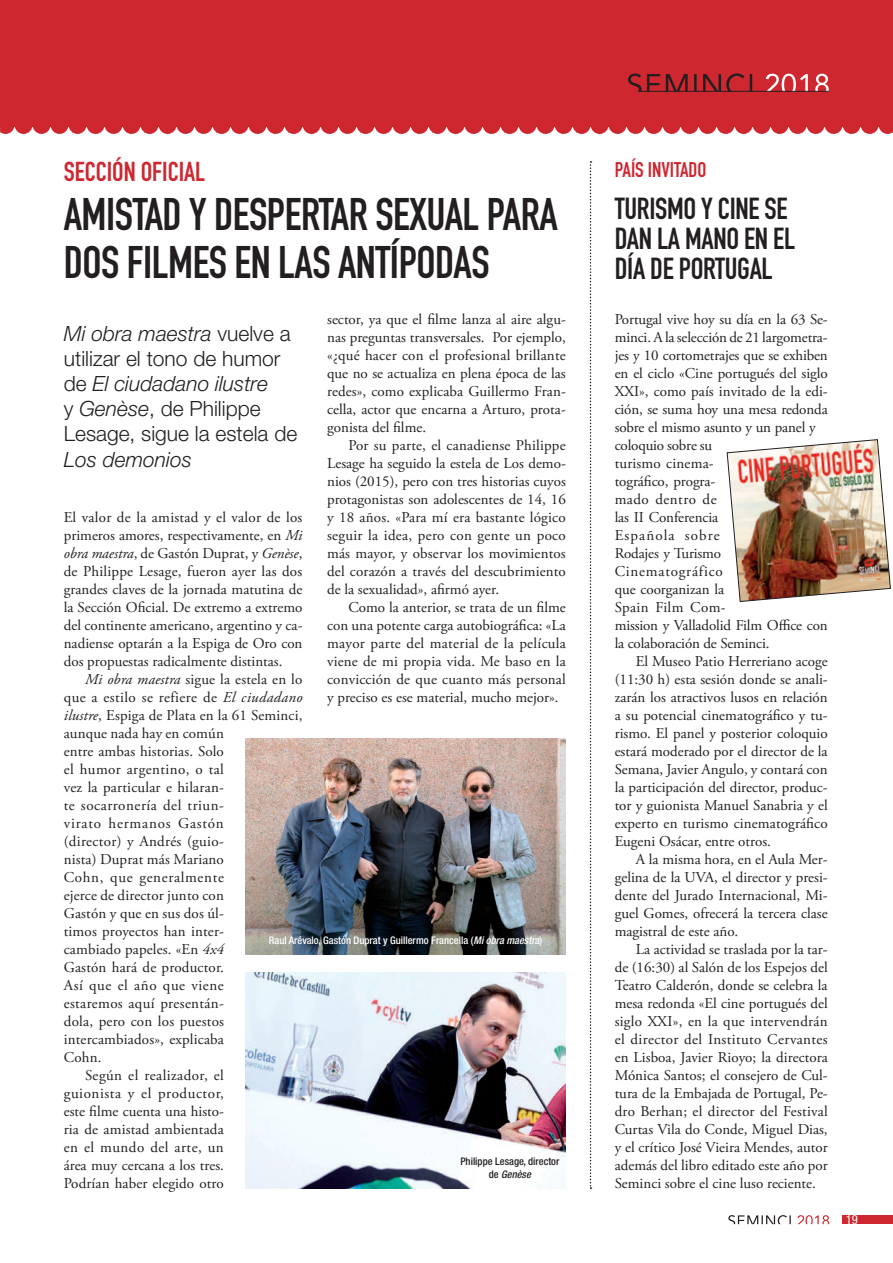
<style>
.page{position:relative;width:893px;height:1263px;background:#fff}
.page>*{position:absolute;margin:0;border:0;box-sizing:border-box;transform-origin:0 0}
.t1{font:45px/48px "DIN Engschrift Std";letter-spacing:-.01em;color:#231f20}
.t2{font:30px/30px "DIN Engschrift Std";letter-spacing:-.01em;color:#231f20}
.t3{font:27px "DIN Engschrift Std";color:#cf2730}
.t4{font:300 21px/25.2px "Helvetica Neue LT Std";color:#231f20}
.t5{font:21px "DIN Engschrift Std";color:#cf2730}
.t6{font:italic 300 21px "Helvetica Neue LT Std";color:#231f20}
.t7{font:15px/18px "Adobe Garamond Pro";letter-spacing:.005em;color:#231f20;text-align:justify}
.t8{font:15px "Adobe Garamond Pro";letter-spacing:.03em;color:#231f20}
.t9{font:15px "Adobe Garamond Pro";letter-spacing:.04em;color:#231f20}
.t10{font:15px "Adobe Garamond Pro";letter-spacing:.035em;color:#231f20}
.t11{font:15px "Adobe Garamond Pro";letter-spacing:.025em;color:#231f20}
.t12{font:15px "Adobe Garamond Pro";letter-spacing:.055em;color:#231f20}
.t13{font:15px "Adobe Garamond Pro";letter-spacing:.045em;color:#231f20}
.t14{font:condensed 12.75px "Helvetica Neue LT Std";color:#fff}
.t15{font:500 condensed 10.5px "Helvetica Neue LT Std";color:#fff}
.t16{font:500 condensed 10.5px/12.6px "Helvetica Neue LT Std";color:#231f20;text-align:center}
.s1{font-style:italic}
</style>
<div class="page">
<div style="left:843px;top:1215px;width:50px;height:9px;background:#cf2730"></div>
<svg style="left:798px;top:1215px;width:31px;height:9px"></svg>
<svg style="left:728px;top:1215px;width:63px;height:9px"></svg>
<div style="left:0;top:0;width:893px;height:126px;background:#cf2730"></div>
<svg style="left:766px;top:74px;width:63px;height:17px"></svg>
<svg style="left:628px;top:73px;width:124px;height:18px"></svg>
<hr style="left:638px;top:91px;width:191px;height:1px;background:#231f20">
<svg style="left:0;top:126px;width:893px;height:8px"></svg>
<img style="left:727px;top:439px;width:164px;height:163px">
<img style="left:245px;top:972px;width:321px;height:216px">
<img style="left:245px;top:738px;width:321px;height:216px">
<svg style="left:590px;top:161px;width:1px;height:1028px"></svg>
<h3 class="t3" style="left:64px;top:156px;width:143px">SECCIÓN OFICIAL</h3>
<h3 class="t5" style="left:615px;top:157px;width:93px">PAÍS INVITADO</h3>
<h1 class="t1" style="left:64px;top:191px;width:496px">AMISTAD Y DESPERTAR SEXUAL PARA<br>DOS FILMES EN LAS ANTÍPODAS</h1>
<h2 class="t2" style="left:615px;top:194px;width:182px">TURISMO Y CINE SE<br>DAN LA MANO EN EL<br>DÍA DE PORTUGAL</h2>
<p class="t7" style="left:327px;top:311px;width:240px">sector, ya que el filme lanza al aire algu&shy;nas preguntas transversales. Por ejemplo, «¿qué hacer con el profesional brillante que no se actualiza en plena época de las redes», como explicaba Guillermo Fran&shy;cella, actor que encarna a Arturo, prota&shy;gonista del filme.</p>
<p class="t7" style="left:327px;top:437px;width:240px;text-indent:21px">Por su parte, el canadiense Philippe Lesage ha seguido la estela de Los demo&shy;nios (2015), pero con tres historias cuyos protagonistas son adolescentes de 14, 16 y 18 años. «Para mí era bastante lógico seguir la idea, pero con gente un poco más mayor, y observar los movimientos del corazón a través del descubrimiento de la sexualidad», afirmó ayer.</p>
<p class="t7" style="left:327px;top:599px;width:240px;text-indent:21px">Como la anterior, se trata de un filme con una potente carga autobiográfica: «La mayor parte del material de la película viene de mi propia vida. Me baso en la convicción de que cuanto más personal y preciso es ese material, mucho mejor».</p>
<h3 class="t4" style="left:64px;top:320px;width:235px"><span class="s1">Mi obra maestra</span> vuelve a utilizar el tono de humor de <span class="s1">El ciudadano ilustre<br></span>y <span class="s1">Genèse</span>, de Philippe<br>Lesage, sigue la estela de</h3>
<h3 class="t6" style="left:64px;top:447px;width:129px">Los demonios</h3>
<p class="t7" style="left:64px;top:509px;width:240px">El valor de la amistad y el valor de los primeros amores, respectivamente, en <span class="s1">Mi obra maestra</span>, de Gastón Duprat, y <span class="s1">Genèse</span>, de Philippe Lesage, fueron ayer las dos grandes claves de la jornada matutina de la Sección Oficial. De extremo a extremo del continente americano, argentino y ca&shy;nadiense optarán a la Espiga de Oro con dos propuestas radicalmente distintas.</p>
<p class="t7" style="left:85px;top:671px;width:219px"><span class="s1">Mi obra maestra</span> sigue la estela en lo</p>
<p class="t8" style="left:64px;top:688px;width:240px">que a estilo se refiere de <span class="s1">El ciudadano</span></p>
<p class="t7" style="left:64px;top:707px;width:240px"><span class="s1">ilustre</span>, Espiga de Plata en la 61 Seminci,</p>
<p class="t7" style="left:64px;top:725px;width:162px">aunque nada hay en común</p>
<p class="t7" style="left:64px;top:743px;width:162px">entre ambas historias. Solo</p>
<p class="t8" style="left:64px;top:760px;width:162px">el humor argentino, o tal</p>
<p class="t7" style="left:64px;top:779px;width:162px">vez la particular e hilaran-</p>
<p class="t10" style="left:64px;top:796px;width:162px">te socarronería del triun-</p>
<p class="t12" style="left:64px;top:814px;width:162px">virato hermanos Gastón</p>
<p class="t7" style="left:64px;top:833px;width:162px">(director) y Andrés (guio-</p>
<p class="t7" style="left:64px;top:851px;width:162px">nista) Duprat más Mariano</p>
<p class="t13" style="left:64px;top:868px;width:162px">Cohn, que generalmente</p>
<p class="t7" style="left:64px;top:887px;width:162px">ejerce de director junto con</p>
<p class="t7" style="left:64px;top:905px;width:162px">Gastón y que en sus dos úl-</p>
<p class="t7" style="left:64px;top:923px;width:162px">timos proyectos han inter-</p>
<p class="t7" style="left:64px;top:941px;width:162px">cambiado papeles. «En <span class="s1">4x4</span></p>
<p class="t7" style="left:64px;top:959px;width:162px">Gastón hará de productor.</p>
<p class="t9" style="left:64px;top:976px;width:162px">Así que el año que viene</p>
<p class="t11" style="left:64px;top:994px;width:162px">estaremos aquí presentán-</p>
<p class="t7" style="left:64px;top:1013px;width:162px">dola, pero con los puestos</p>
<p class="t7" style="left:64px;top:1031px;width:162px">intercambiados», explicaba</p>
<p class="t7" style="left:64px;top:1049px;width:39px">Cohn.</p>
<p class="t8" style="left:85px;top:1066px;width:140px">Según el realizador, el</p>
<p class="t9" style="left:64px;top:1084px;width:162px">guionista y el productor,</p>
<p class="t7" style="left:64px;top:1103px;width:162px">este filme cuenta una histo-</p>
<p class="t7" style="left:64px;top:1121px;width:162px">ria de amistad ambientada</p>
<p class="t8" style="left:64px;top:1138px;width:162px">en el mundo del arte, un</p>
<p class="t7" style="left:64px;top:1157px;width:162px">área muy cercana a los tres.</p>
<p class="t7" style="left:64px;top:1175px;width:162px">Podrían haber elegido otro</p>
<p class="t15" style="left:269px;top:934px;width:275px">Raul Arévalo, Gastón Duprat y Guillermo Francella (<span class="s1">Mi obra maestra</span>)</p>
<p class="t16" style="left:460px;top:1155px;width:101px">Philippe Lesage, director de <span class="s1">Genèse</span></p>
<p class="t7" style="left:615px;top:311px;width:215px;text-align:left">Portugal vive hoy su día en la 63 Se&shy;minci. A la selección de 21 largometra&shy;jes y 10 cortometrajes que se exhiben en el ciclo «Cine portugués del siglo<br>XXI», como país invitado de la edi&shy;ción, se suma hoy una mesa redonda sobre el mismo asunto y un panel y coloquio sobre su<br>turismo cinema-<br>tográfico, progra-<br>mado dentro de<br>las II Conferencia<br>Española sobre<br>Rodajes y Turismo<br>Cinematográfico<br>que coorganizan la<br>Spain Film Com-<br>mission y Valladolid Film Office con la colaboración de Seminci.</p>
<p class="t7" style="left:615px;top:653px;width:215px;text-indent:21px">El Museo Patio Herreriano acoge (11:30 h) esta sesión donde se anali&shy;zarán los atractivos lusos en relación a su potencial cinematográfico y tu&shy;rismo. El panel y posterior coloquio estará moderado por el director de la Semana, Javier Angulo, y contará con la participación del director, produc&shy;tor y guionista Manuel Sanabria y el experto en turismo cinematográfico Eugeni Osácar, entre otros.</p>
<p class="t7" style="left:615px;top:851px;width:215px;text-indent:21px">A la misma hora, en el Aula Mer&shy;gelina de la UVA, el director y presi&shy;dente del Jurado Internacional, Mi&shy;guel Gomes, ofrecerá la tercera clase magistral de este año.</p>
<p class="t7" style="left:615px;top:941px;width:215px;text-indent:21px">La actividad se traslada por la tar&shy;de (16:30) al Salón de los Espejos del Teatro Calderón, donde se celebra la mesa redonda «El cine portugués del siglo XXI», en la que intervendrán el director del Instituto Cervantes en Lisboa, Javier Rioyo; la directora Mónica Santos; el consejero de Cul&shy;tura de la Embajada de Portugal, Pe&shy;dro Berhan; el director del Festival Curtas Vila do Conde, Miguel Dias, y el crítico José Vieira Mendes, autor además del libro editado este año por Seminci sobre el cine luso reciente.</p>
<p class="t14" style="left:846px;top:1212px;width:14px">19</p>
</div>
